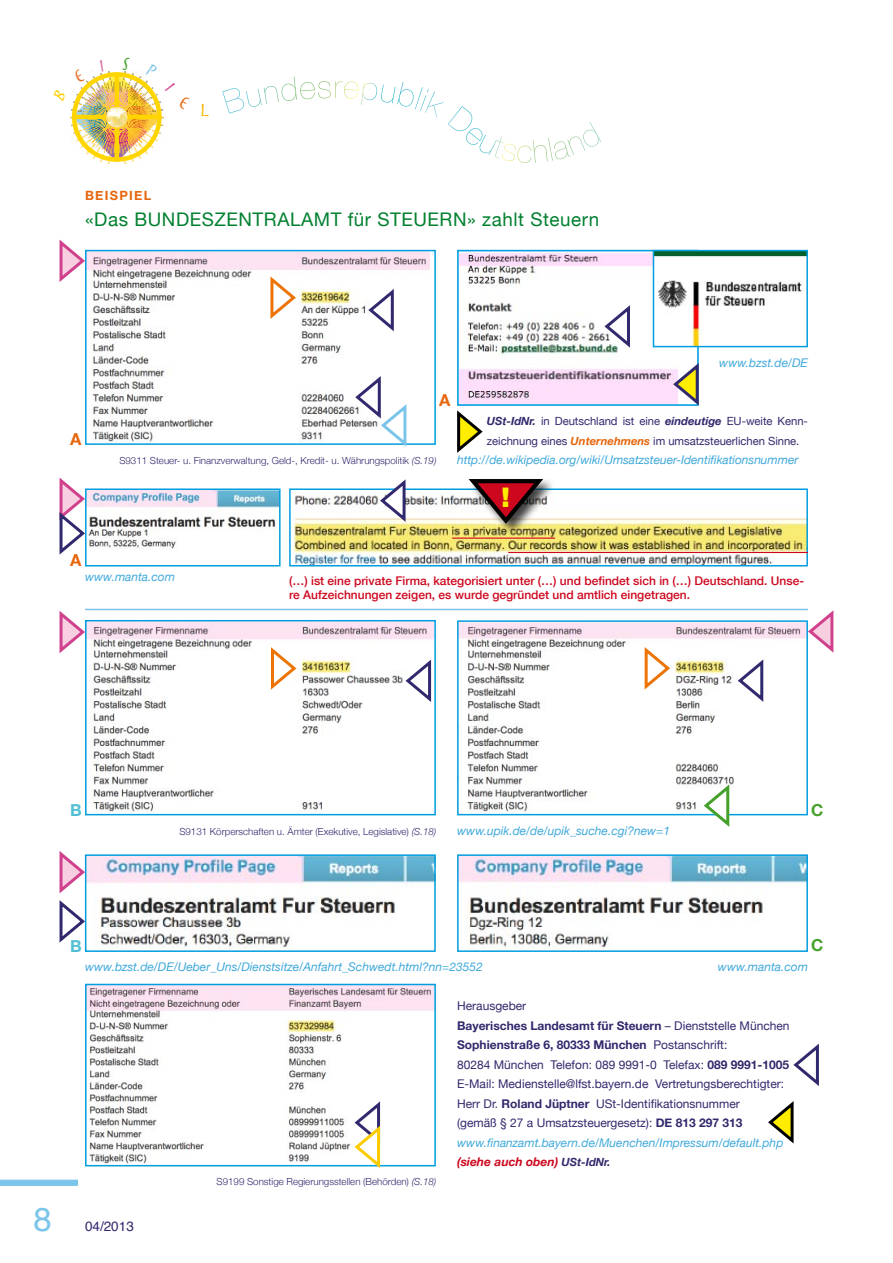
<style>
.page{position:relative;width:893px;height:1263px;background:#fff}
.page>*{position:absolute;margin:0;border:0;box-sizing:border-box;transform-origin:0 0}
.t1{font:33px "Helvetica";color:#7cc5ea}
.t2{font:900 27px "Arial";color:#ffed00}
.t3{font:18.75px "Helvetica Neue";letter-spacing:.03em;color:#00802f}
.t4{font:700 16.5px "Helvetica Neue";color:#e7660d}
.t5{font:700 16.5px "Helvetica Neue";color:#45a12b}
.t6{font:700 16.5px "Helvetica Neue";color:#52bfd4}
.t7{font:13.5px "Helvetica";color:#31296d}
.t8{font:700 12.75px "Helvetica Neue";letter-spacing:.1em;color:#e7660d}
.t9{font:12px/19.5px "Helvetica Neue";color:#31296d}
.t10{font:italic 12px "Helvetica Neue";color:#40a9db}
.t11{font:500 12px/14.4px "Helvetica Neue";color:#cd071e}
.t12{font:11.25px/19.5px "Helvetica Neue";letter-spacing:-.005em;color:#31296d}
.t13{font:300 9.75px "Helvetica Neue";color:#31296d}
.s1{font-weight:700;font-style:italic}
.s2{font-weight:700;font-style:italic;color:#e7660d}
.s3{font-style:italic}
.s4{font-weight:700}
.s5{font-style:italic;color:#40a9db}
.s6{font-weight:700;font-style:italic;color:#cd071e}
.s7{font-weight:700;font-style:italic;font-size:11.25px}
</style>
<div class="page">
<img style="left:88px;top:253px;width:341px;height:189px">
<div style="left:85px;top:250px;width:351px;height:195px;border:2px solid #009ee0"></div>
<svg style="left:59px;top:239px;width:28px;height:44px"></svg>
<svg style="left:366px;top:286px;width:31px;height:46px"></svg>
<svg style="left:59px;top:608px;width:28px;height:45px"></svg>
<img style="left:460px;top:253px;width:217px;height:150px">
<div style="left:457px;top:250px;width:242px;height:156px;border:2px solid #009ee0"></div>
<svg style="left:671px;top:360px;width:28px;height:46px"></svg>
<svg style="left:602px;top:302px;width:31px;height:47px"></svg>
<img style="left:88px;top:987px;width:345px;height:176px">
<div style="left:85px;top:984px;width:351px;height:182px;border:2px solid #009ee0"></div>
<svg style="left:457px;top:410px;width:26px;height:43px"></svg>
<div style="left:0;top:1180px;width:78px;height:6px;background:#7cc5ea"></div>
<svg style="left:268px;top:273px;width:30px;height:47px"></svg>
<img style="left:88px;top:623px;width:345px;height:189px">
<div style="left:85px;top:620px;width:351px;height:195px;border:2px solid #009ee0"></div>
<svg style="left:268px;top:644px;width:31px;height:47px"></svg>
<svg style="left:403px;top:656px;width:31px;height:47px"></svg>
<svg style="left:793px;top:1043px;width:26px;height:43px"></svg>
<svg style="left:59px;top:477px;width:26px;height:78px"></svg>
<img style="left:88px;top:491px;width:190px;height:58px">
<div style="left:85px;top:488px;width:196px;height:78px;border:2px solid #009ee0"></div>
<img style="left:292px;top:495px;width:513px;height:68px">
<div style="left:289px;top:488px;width:519px;height:78px;border:2px solid #009ee0"></div>
<hr style="left:452px;top:537px;width:103px;height:2px;background:#cd071e">
<hr style="left:508px;top:552px;width:300px;height:1px;background:#cd071e">
<div style="left:466px;top:477px;width:88px;height:60px;background:#000;opacity:.75"></div>
<svg style="left:467px;top:477px;width:81px;height:50px"></svg>
<svg style="left:378px;top:479px;width:30px;height:44px"></svg>
<img style="left:460px;top:623px;width:345px;height:189px">
<div style="left:457px;top:620px;width:351px;height:195px;border:2px solid #009ee0"></div>
<svg style="left:806px;top:608px;width:28px;height:46px"></svg>
<svg style="left:701px;top:781px;width:31px;height:46px"></svg>
<svg style="left:642px;top:644px;width:30px;height:46px"></svg>
<svg style="left:735px;top:656px;width:31px;height:47px"></svg>
<img style="left:460px;top:857px;width:345px;height:91px">
<div style="left:457px;top:854px;width:351px;height:98px;border:2px solid #009ee0"></div>
<img style="left:88px;top:857px;width:345px;height:92px">
<div style="left:85px;top:854px;width:351px;height:98px;border:2px solid #009ee0"></div>
<img style="left:656px;top:253px;width:149px;height:91px">
<div style="left:653px;top:250px;width:155px;height:97px;border:2px solid #009ee0"></div>
<hr style="left:85px;top:609px;width:723px;height:1px;background:#7cc5ea">
<svg style="left:59px;top:851px;width:28px;height:93px"></svg>
<svg style="left:352px;top:1098px;width:31px;height:70px"></svg>
<svg style="left:768px;top:1101px;width:26px;height:43px"></svg>
<svg style="left:353px;top:373px;width:56px;height:74px"></svg>
<img style="left:72px;top:70px;width:92px;height:92px">
<p class="t8" style="left:85px;top:187px;width:68px">Beispiel</p>
<h3 class="t3" style="left:85px;top:209px;width:64px">«Das bundeszentralamt</h3>
<h3 class="t3" style="left:348px;top:209px;width:56px">für Steuern</h3>
<h3 class="t3" style="left:467px;top:209px;width:134px">» zahlt Steuern</h3>
<h3 class="t4" style="left:439px;top:390px;width:13px">A</h3>
<p class="t10" style="left:719px;top:355px;width:90px">www.bzst.de/DE</p>
<h3 class="t4" style="left:70px;top:429px;width:13px">A</h3>
<h3 class="t4" style="left:70px;top:550px;width:13px">A</h3>
<p class="t12" style="left:487px;top:411px;width:323px"><span class="s1">USt-IdNr.</span> in Deutschland ist eine <span class="s1">eindeutige</span> EU-weite Kenn&shy;zeichnung eines <span class="s2">Unternehmens</span> im umsatzsteuerlichen Sinne.</p>
<p class="t13" style="left:119px;top:454px;width:319px">S9311 Steuer- u. Finanzverwaltung, Geld-, Kredit- u. Währungspolitik <span class="s3">(S.19)</span></p>
<p class="t10" style="left:457px;top:453px;width:343px">http://de.wikipedia.org/wiki/Umsatzsteuer-Identifikationsnummer</p>
<h2 class="t2" style="left:501px;top:477px;width:10px">!</h2>
<p class="t10" style="left:85px;top:570px;width:92px">www.manta.com</p>
<p class="t11" style="left:289px;top:573px;width:516px">(…) ist eine private Firma, kategorisiert unter (…) und befindet sich in (…) Deutschland. Unse&shy;re Aufzeichnungen zeigen, es wurde gegründet und amtlich eingetragen.</p>
<h3 class="t6" style="left:70px;top:800px;width:11px">B</h3>
<p class="t13" style="left:179px;top:825px;width:259px">S9131 Körperschaften u. Ämter (Exekutive, Legislative) <span class="s3">(S.18)</span></p>
<p class="t10" style="left:457px;top:823px;width:214px">www.upik.de/de/upik_suche.cgi?new=1</p>
<h3 class="t5" style="left:811px;top:800px;width:12px">C</h3>
<h1 class="t1" style="left:33px;top:1194px;width:20px">8</h1>
<h3 class="t6" style="left:70px;top:935px;width:11px">B</h3>
<h3 class="t5" style="left:811px;top:935px;width:12px">C</h3>
<p class="t10" style="left:85px;top:960px;width:399px">www.bzst.de/DE/Ueber_Uns/Dienstsitze/Anfahrt_Schwedt.html?nn=23552</p>
<p class="t10" style="left:718px;top:960px;width:92px">www.manta.com</p>
<p class="t7" style="left:85px;top:1216px;width:50px">04/2013</p>
<p class="t13" style="left:217px;top:1176px;width:221px">S9199 Sonstige Regierungsstellen (Behörden) <span class="s3">(S.18)</span></p>
<p class="t9" style="left:457px;top:996px;width:334px">Herausgeber<br><span class="s4">Bayerisches Landesamt für Steuern</span> – Dienststelle München <span class="s4">Sophienstraße 6, 80333 München</span> Postanschrift:<br>80284 München Telefon: 089 9991-0 Telefax: <span class="s4">089 9991-1005<br></span>E-Mail: Medienstelle@lfst.bayern.de Vertretungsberechtigter:<br>Herr Dr. <span class="s4">Roland Jüptner</span> USt-Identifikationsnummer<br>(gemäß § 27 a Umsatzsteuergesetz): <span class="s4">DE 813 297 313 </span><span class="s5">www.finanzamt.bayern.de/Muenchen/Impressum/default.php </span><span class="s6">(siehe auch oben)</span> <span class="s7">USt-IdNr.</span></p>
</div>
